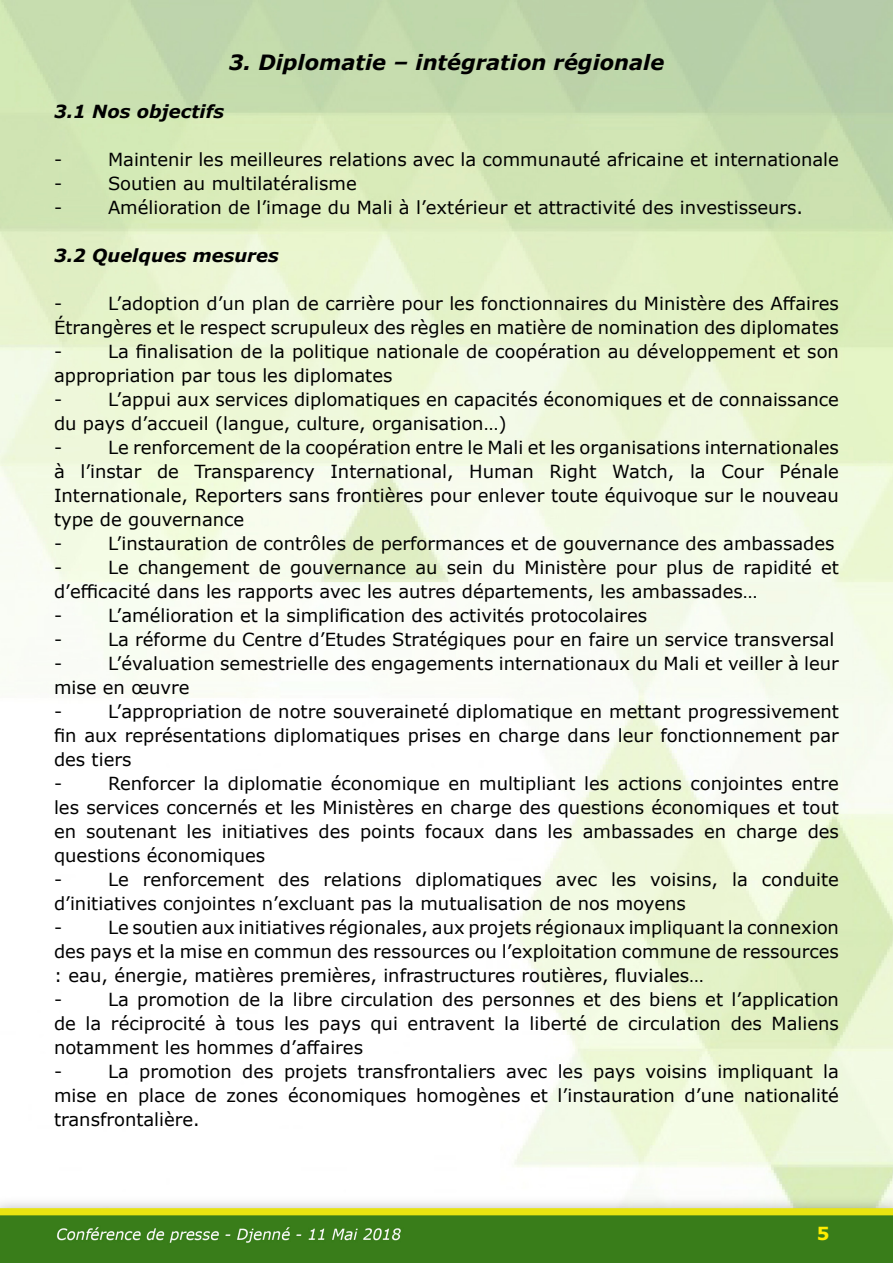
<style>
.page{position:relative;width:893px;height:1263px;background:#fff}
.page>*{position:absolute;margin:0;border:0;box-sizing:border-box;transform-origin:0 0}
.t1{font:italic 700 21px "Verdana";color:#000}
.t2{font:18px/24px "Verdana";color:#000}
.t3{font:italic 700 18px "Verdana";color:#000}
.t4{font:700 18px "Verdana";color:#ffed00}
</style>
<div class="page">
<img style="left:0;top:0;width:893px;height:1263px">
<p class="t1" style="left:229px;top:48px;width:437px">3. Diplomatie – intégration régionale</p>
<p class="t3" style="left:54px;top:99px;width:172px">3.1 Nos objectifs</p>
<p class="t2" style="left:54px;top:148px;width:10px">-</p>
<p class="t2" style="left:108px;top:148px;width:732px">Maintenir les meilleures relations avec la communauté africaine et internationale</p>
<p class="t2" style="left:54px;top:172px;width:10px">-</p>
<p class="t2" style="left:108px;top:172px;width:250px">Soutien au multilatéralisme</p>
<p class="t2" style="left:54px;top:196px;width:10px">-</p>
<p class="t2" style="left:108px;top:196px;width:697px">Amélioration de l’image du Mali à l’extérieur et attractivité des investisseurs.</p>
<p class="t3" style="left:54px;top:243px;width:226px">3.2 Quelques mesures</p>
<p class="t2" style="left:54px;top:292px;width:10px">-</p>
<p class="t2" style="left:54px;top:292px;width:786px;text-align:justify;text-indent:54px">L’adoption d’un plan de carrière pour les fonctionnaires du Ministère des Affaires Étrangères et le respect scrupuleux des règles en matière de nomination des diplomates -</p>
<p class="t2" style="left:54px;top:340px;width:786px;text-indent:54px">La finalisation de la politique nationale de coopération au développement et son appropriation par tous les diplomates<br>-</p>
<p class="t2" style="left:54px;top:388px;width:786px;text-indent:54px">L’appui aux services diplomatiques en capacités économiques et de connaissance du pays d’accueil (langue, culture, organisation…)<br>-</p>
<p class="t2" style="left:54px;top:436px;width:786px;text-indent:54px">Le renforcement de la coopération entre le Mali et les organisations internationales à l’instar de Transparency International, Human Right Watch, la Cour Pénale Internationale, Reporters sans frontières pour enlever toute équivoque sur le nouveau type de gouvernance<br>-</p>
<p class="t2" style="left:108px;top:531px;width:728px">L’instauration de contrôles de performances et de gouvernance des ambassades</p>
<p class="t2" style="left:54px;top:555px;width:786px;text-indent:54px">Le changement de gouvernance au sein du Ministère pour plus de rapidité et d’efficacité dans les rapports avec les autres départements, les ambassades…<br>-</p>
<p class="t2" style="left:54px;top:555px;width:10px">-</p>
<p class="t2" style="left:108px;top:603px;width:541px">L’amélioration et la simplification des activités protocolaires</p>
<p class="t2" style="left:54px;top:627px;width:10px">-</p>
<p class="t2" style="left:108px;top:627px;width:728px">La réforme du Centre d’Etudes Stratégiques pour en faire un service transversal</p>
<p class="t2" style="left:54px;top:651px;width:10px">-</p>
<p class="t2" style="left:54px;top:651px;width:786px;text-indent:54px">L’évaluation semestrielle des engagements internationaux du Mali et veiller à leur mise en œuvre<br>-</p>
<p class="t2" style="left:54px;top:699px;width:786px;text-indent:54px">L’appropriation de notre souveraineté diplomatique en mettant progressivement fin aux représentations diplomatiques prises en charge dans leur fonctionnement par des tiers<br>-</p>
<p class="t2" style="left:54px;top:771px;width:786px;text-indent:54px">Renforcer la diplomatie économique en multipliant les actions conjointes entre les services concernés et les Ministères en charge des questions économiques et tout en soutenant les initiatives des points focaux dans les ambassades en charge des questions économiques<br>-</p>
<p class="t2" style="left:54px;top:867px;width:786px;text-indent:54px">Le renforcement des relations diplomatiques avec les voisins, la conduite d’initiatives conjointes n’excluant pas la mutualisation de nos moyens<br>-</p>
<p class="t2" style="left:54px;top:915px;width:786px;text-indent:54px">Le soutien aux initiatives régionales, aux projets régionaux impliquant la connexion des pays et la mise en commun des ressources ou l’exploitation commune de ressources : eau, énergie, matières premières, infrastructures routières, fluviales…<br>-</p>
<p class="t2" style="left:54px;top:987px;width:786px;text-indent:54px">La promotion de la libre circulation des personnes et des biens et l’application de la réciprocité à tous les pays qui entravent la liberté de circulation des Maliens notamment les hommes d’affaires<br>-</p>
<p class="t2" style="left:54px;top:1059px;width:786px;text-align:justify;text-indent:54px">La promotion des projets transfrontaliers avec les pays voisins impliquant la mise en place de zones économiques homogènes et l’instauration d’une nationalité transfrontalière.</p>
<p class="t4" style="left:817px;top:1221px;width:14px">5</p>
</div>
